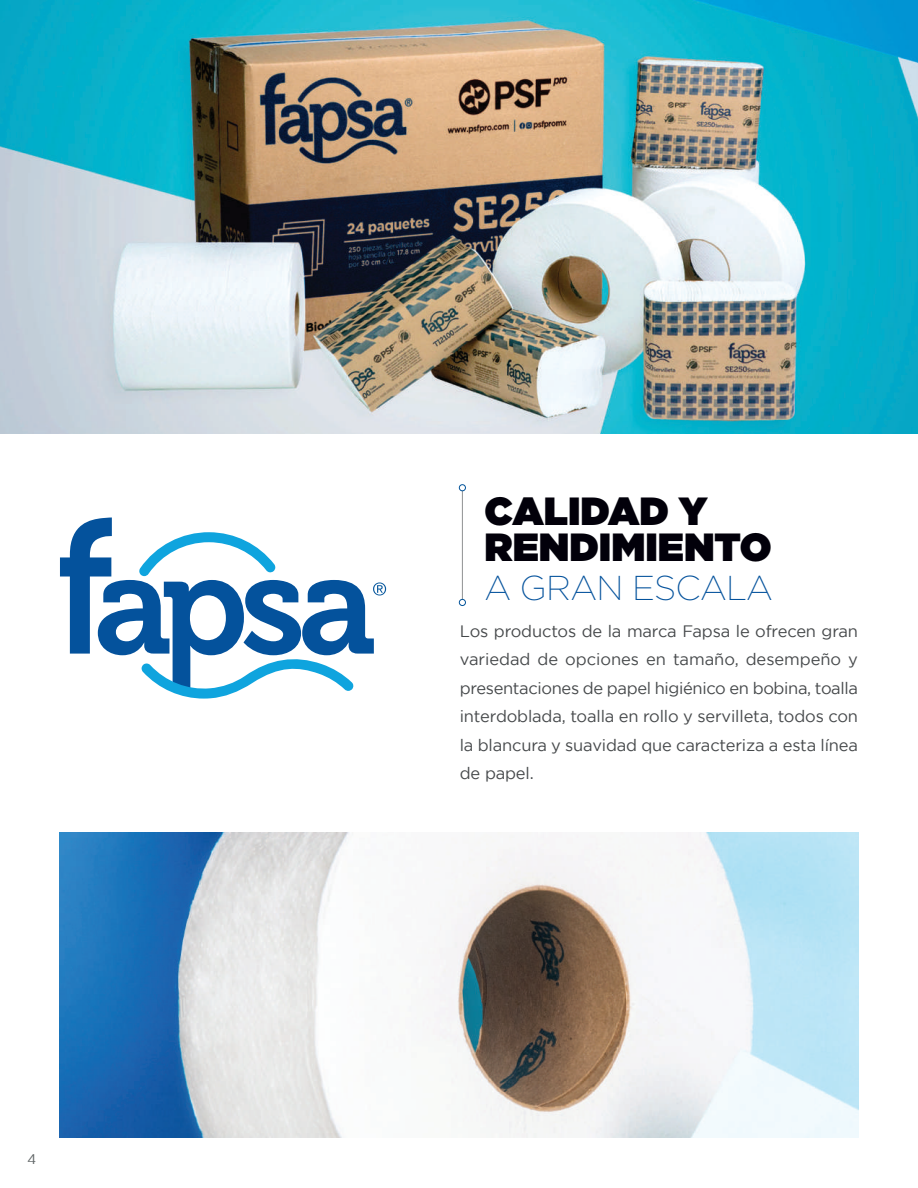
<style>
.page{position:relative;width:918px;height:1188px;background:#fff}
.page>*{position:absolute;margin:0;border:0;box-sizing:border-box;transform-origin:0 0}
.t1{font:900 39.3px/35.5px "Gotham";color:#02000a}
.t2{font:200 34.5px "Gotham";letter-spacing:-.02em;color:#04529c}
.t3{font:16.5px/28.5px "Gotham";letter-spacing:-.01em;color:#46494b;text-align:justify}
.t4{font:15px "Causten";color:#626768}
</style>
<div class="page">
<img style="left:0;top:0;width:918px;height:434px">
<svg style="left:60px;top:518px;width:326px;height:181px"></svg>
<hr style="left:462px;top:488px;width:1px;height:114px;background:#909293">
<div style="left:459px;top:599px;width:6px;height:7px;background:#fff;border-radius:50%"></div>
<div style="left:459px;top:599px;width:7px;height:7px;border:1px solid #02539a;border-radius:50%"></div>
<div style="left:459px;top:484px;width:7px;height:7px;border:1px solid #02539a;border-radius:50%"></div>
<img style="left:60px;top:833px;width:798px;height:305px">
<p class="t4" style="left:28px;top:1151px;width:10px">4</p>
<h1 class="t1" style="left:485px;top:493px;width:289px">CALIDAD Y<br>RENDIMIENTO</h1>
<h2 class="t2" style="left:485px;top:569px;width:290px">A GRAN ESCALA</h2>
<p class="t3" style="left:460px;top:617px;width:400px">Los productos de la marca Fapsa le ofrecen gran variedad de opciones en tamaño, desempeño y presentaciones de papel higiénico en bobina, toalla interdoblada, toalla en rollo y servilleta, todos con la blancura y suavidad que caracteriza a esta línea de papel.</p>
</div>
